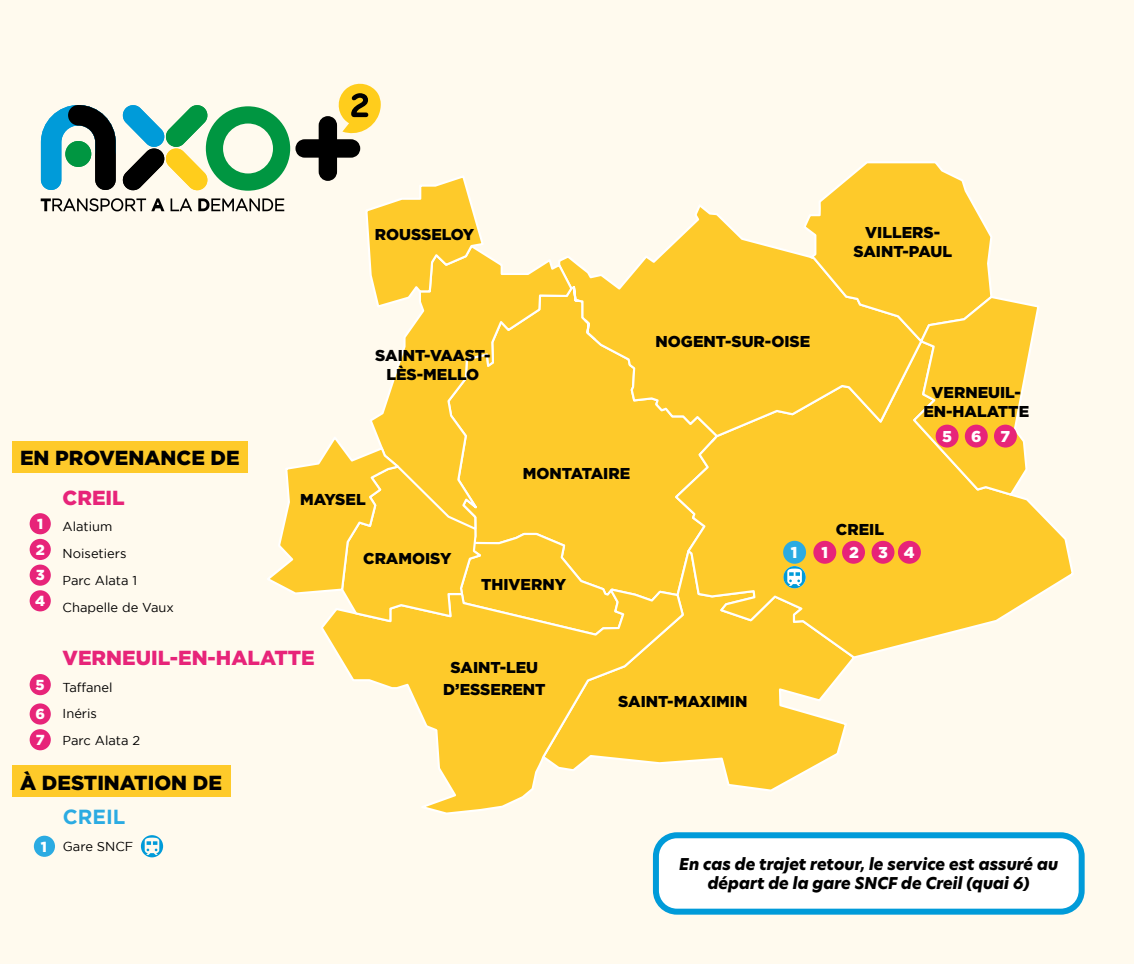
<style>
.page{position:relative;width:1134px;height:964px;background:#fffaee}
.page>*{position:absolute;margin:0;border:0;box-sizing:border-box;transform-origin:0 0}
.t1{font:900 20.4px "Gotham";color:#000}
.t2{font:900 20.4px "Gotham";color:#e72479}
.t3{font:700 20.4px "Gotham";color:#2babe2}
.t4{font:italic 800 16px/19.2px "New Hero";color:#000;text-align:center}
.t5{font:900 15.8px/18.8px "Gotham";color:#000;text-align:center}
.t6{font:900 15.8px "Gotham";color:#fff}
.t7{font:900 14.6px "Gotham";color:#fff}
.t8{font:13px/26.8px "Gotham";color:#000}
</style>
<div class="page">
<div style="left:626px;top:439px;width:47px;height:108px;background:#feca2a"></div>
<svg style="left:626px;top:547px;width:227px;height:244px"></svg>
<svg style="left:673px;top:439px;width:401px;height:221px"></svg>
<svg style="left:574px;top:205px;width:228px;height:234px"></svg>
<svg style="left:709px;top:434px;width:10px;height:13px"></svg>
<svg style="left:326px;top:587px;width:359px;height:228px"></svg>
<svg style="left:370px;top:254px;width:204px;height:180px;background:#fed24c"></svg>
<svg style="left:583px;top:318px;width:15px;height:24px"></svg>
<svg style="left:572px;top:285px;width:9px;height:18px"></svg>
<svg style="left:802px;top:161px;width:239px;height:336px"></svg>
<svg style="left:267px;top:434px;width:359px;height:203px;background:#fed148"></svg>
<svg style="left:783px;top:566px;width:23px;height:22px"></svg>
<svg style="left:141px;top:835px;width:22px;height:22px"></svg>
<div style="left:30px;top:674px;width:21px;height:21px;background:#e72479;border-radius:50%"></div>
<div style="left:30px;top:703px;width:21px;height:21px;background:#e72479;border-radius:50%"></div>
<div style="left:30px;top:729px;width:21px;height:21px;background:#e72479;border-radius:50%"></div>
<div style="left:12px;top:765px;width:219px;height:32px;background:#feca2a"></div>
<div style="left:12px;top:442px;width:235px;height:31px;background:#feca2a"></div>
<div style="left:936px;top:425px;width:22px;height:22px;background:#e72479;border-radius:50%"></div>
<div style="left:965px;top:425px;width:23px;height:22px;background:#e72479;border-radius:50%"></div>
<div style="left:994px;top:425px;width:23px;height:22px;background:#e72479;border-radius:50%"></div>
<div style="left:813px;top:541px;width:23px;height:23px;background:#e72479;border-radius:50%"></div>
<div style="left:842px;top:541px;width:23px;height:23px;background:#e72479;border-radius:50%"></div>
<div style="left:871px;top:541px;width:23px;height:23px;background:#e72479;border-radius:50%"></div>
<div style="left:898px;top:541px;width:23px;height:23px;background:#e72479;border-radius:50%"></div>
<div style="left:783px;top:541px;width:23px;height:23px;background:#2babe2;border-radius:50%"></div>
<div style="left:30px;top:513px;width:21px;height:21px;background:#e72479;border-radius:50%"></div>
<div style="left:34px;top:836px;width:21px;height:21px;background:#2babe2;border-radius:50%"></div>
<div style="left:30px;top:539px;width:21px;height:21px;background:#e72479;border-radius:50%"></div>
<div style="left:30px;top:564px;width:21px;height:22px;background:#e72479;border-radius:50%"></div>
<div style="left:30px;top:590px;width:21px;height:21px;background:#e72479;border-radius:50%"></div>
<svg style="left:41px;top:83px;width:444px;height:226px"></svg>
<div style="left:656px;top:835px;width:426px;height:76px;background:#fff;border-radius:21px"></div>
<div style="left:653px;top:832px;width:432px;height:82px;border:6px solid #009bd9;border-radius:21px"></div>
<p class="t1" style="left:20px;top:446px;width:221px">EN PROVENANCE DE</p>
<p class="t5" style="left:375px;top:225px;width:101px">ROUSSELOY</p>
<p class="t5" style="left:375px;top:346px;width:117px">SAINT-VAAST-<br>LÈS-MELLO</p>
<p class="t5" style="left:655px;top:332px;width:156px">NOGENT-SUR-OISE</p>
<p class="t5" style="left:523px;top:463px;width:109px">MONTATAIRE</p>
<p class="t5" style="left:853px;top:223px;width:100px">VILLERS-<br>SAINT-PAUL</p>
<p class="t5" style="left:923px;top:382px;width:107px">VERNEUIL-<br>EN-HALATTE</p>
<p class="t6" style="left:942px;top:427px;width:11px">5</p>
<p class="t6" style="left:971px;top:427px;width:12px">6</p>
<p class="t6" style="left:1000px;top:427px;width:11px">7</p>
<p class="t2" style="left:63px;top:486px;width:64px">CREIL</p>
<p class="t8" style="left:63px;top:513px;width:113px">Alatium<br>Noisetiers<br>Parc Alata 1<br>Chapelle de Vaux</p>
<p class="t2" style="left:63px;top:646px;width:254px">VERNEUIL-EN-HALATTE</p>
<p class="t8" style="left:63px;top:673px;width:79px">Taffanel<br>Inéris<br>Parc Alata 2</p>
<p class="t5" style="left:300px;top:490px;width:67px">MAYSEL</p>
<p class="t7" style="left:37px;top:515px;width:8px">1</p>
<p class="t5" style="left:836px;top:519px;width:50px">CREIL</p>
<p class="t7" style="left:36px;top:541px;width:11px">2</p>
<p class="t6" style="left:849px;top:543px;width:40px">2 3</p>
<p class="t7" style="left:36px;top:567px;width:11px">3</p>
<p class="t6" style="left:791px;top:543px;width:8px">1</p>
<p class="t6" style="left:821px;top:543px;width:8px">1</p>
<p class="t5" style="left:363px;top:548px;width:90px">CRAMOISY</p>
<p class="t5" style="left:481px;top:575px;width:87px">THIVERNY</p>
<p class="t7" style="left:35px;top:592px;width:12px">4</p>
<p class="t5" style="left:443px;top:656px;width:104px;line-height:21.4px">SAINT-LEU<br>D’ESSERENT</p>
<p class="t7" style="left:36px;top:676px;width:11px">5</p>
<p class="t5" style="left:618px;top:692px;width:131px">SAINT-MAXIMIN</p>
<p class="t7" style="left:35px;top:706px;width:11px">6</p>
<p class="t7" style="left:36px;top:731px;width:10px">7</p>
<p class="t1" style="left:20px;top:771px;width:203px">À DESTINATION DE</p>
<p class="t7" style="left:41px;top:838px;width:8px">1</p>
<p class="t3" style="left:63px;top:805px;width:64px">CREIL</p>
<p class="t8" style="left:63px;top:832px;width:72px">Gare SNCF</p>
<p class="t6" style="left:904px;top:543px;width:12px">4</p>
<p class="t4" style="left:679px;top:855px;width:381px">En cas de trajet retour, le service est assuré au départ de la gare SNCF de Creil (quai 6)</p>
</div>
